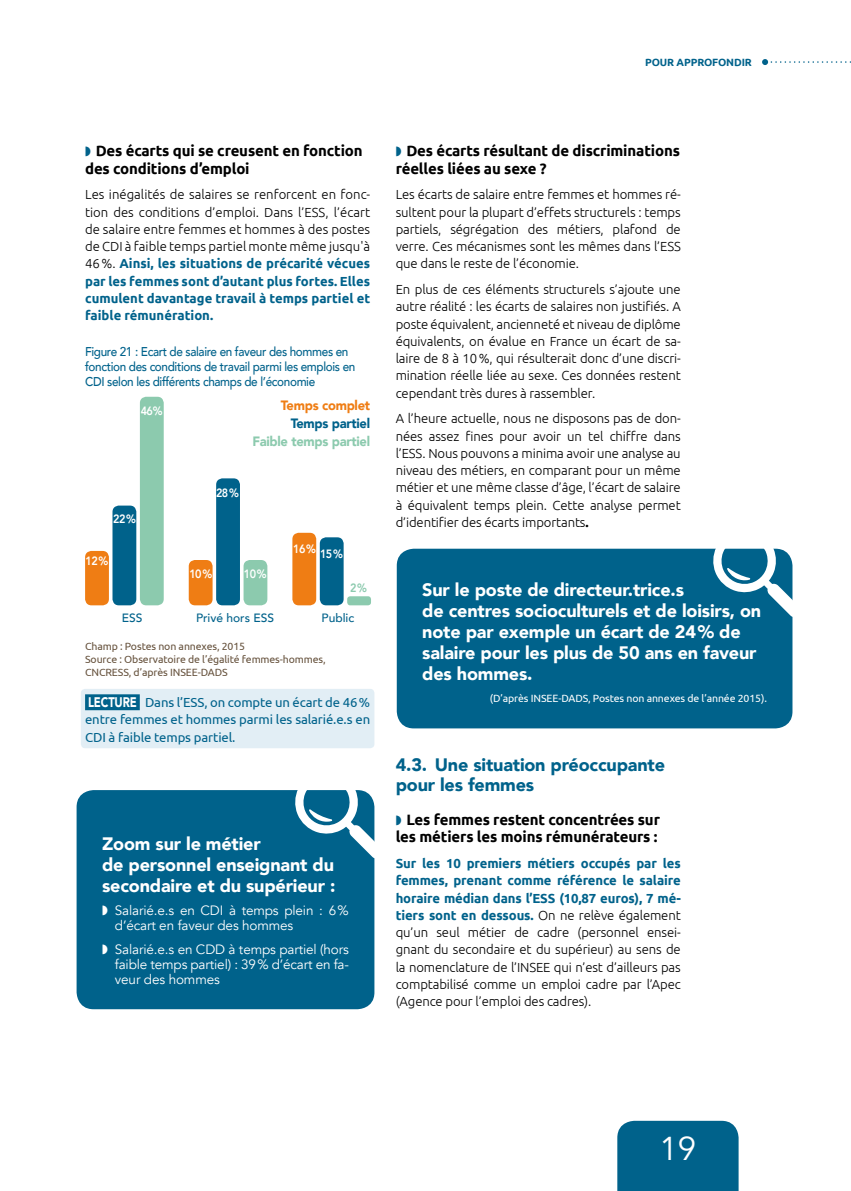
<style>
.page{position:relative;width:851px;height:1191px;background:#fff}
.page>*{position:absolute;margin:0;border:0;box-sizing:border-box;transform-origin:0 0}
.t1{font:33px "Avenir";color:#fff}
.t2{font:900 18px/21px "Avenir";letter-spacing:-.01em;color:#fff}
.t3{font:900 18px/19.5px "Avenir";letter-spacing:-.01em;color:#00628b}
.t4{font:700 15px/17.2px "Ubuntu";letter-spacing:-.01em;color:#000}
.t5{font:13.5px/15px "Avenir";letter-spacing:-.01em;color:#fff}
.t6{font:900 13.5px "Avenir";letter-spacing:-.02em;color:#8ccaae;scale:.96 1}
.t7{font:900 13.5px "Avenir";letter-spacing:-.02em;color:#ef7d14;scale:.96 1}
.t8{font:900 13.5px "Avenir";letter-spacing:-.02em;color:#00628b;scale:.96 1}
.t9{font:300 13.2px/17.2px "Ubuntu";letter-spacing:-.01em;color:#000;text-align:justify}
.t10{font:13.2px/17.2px "Ubuntu";letter-spacing:-.01em;color:#00628b;text-align:justify}
.t11{font:500 12.75px/15px "Avenir";letter-spacing:-.03em;color:#00628b;scale:.92 1}
.t12{font:800 12px "Avenir";letter-spacing:-.06em;color:#fff;scale:.9 1}
.t13{font:500 12px "Avenir";color:#00628b}
.t14{font:800 12px "Avenir";color:#8ccaae;scale:.9 1}
.t15{font:10.5px/12.8px "Ubuntu";letter-spacing:-.01em;color:#66523d}
.t16{font:10.5px "Ubuntu";letter-spacing:-.01em;color:#fff}
.t17{font:700 10.5px "Ubuntu";color:#00628b}
.s1{color:#00628b}
.s2{font-weight:700;color:#00628b}
.s3{font-family:"Avenir";font-weight:900;font-size:13.95px;color:#fff}
.s4{font-weight:700}
</style>
<div class="page">
<div style="left:617px;top:1120px;width:121px;height:71px;background:#00628b"></div>
<svg style="left:762px;top:59px;width:89px;height:6px"></svg>
<div style="left:77px;top:790px;width:297px;height:219px;background:#00628b;border-radius:17px"></div>
<svg style="left:294px;top:790px;width:81px;height:69px"></svg>
<div style="left:81px;top:689px;width:293px;height:59px;background:#e2eef5;border-radius:4px"></div>
<div style="left:85px;top:694px;width:55px;height:16px;background:#00628b"></div>
<div style="left:85px;top:551px;width:24px;height:54px;background:#ef7d14;border-radius:6px"></div>
<div style="left:189px;top:560px;width:23px;height:45px;background:#ef7d14;border-radius:6px"></div>
<div style="left:292px;top:533px;width:24px;height:72px;background:#ef7d14;border-radius:6px"></div>
<div style="left:112px;top:505px;width:24px;height:100px;background:#00628b;border-radius:6px"></div>
<div style="left:216px;top:478px;width:24px;height:127px;background:#00628b;border-radius:6px"></div>
<div style="left:320px;top:537px;width:23px;height:68px;background:#00628b;border-radius:6px"></div>
<div style="left:140px;top:397px;width:24px;height:208px;background:#8ccaae;border-radius:6px"></div>
<div style="left:243px;top:560px;width:24px;height:45px;background:#8ccaae;border-radius:6px"></div>
<div style="left:347px;top:596px;width:24px;height:9px;background:#8ccaae;border-radius:3px"></div>
<div style="left:396px;top:549px;width:396px;height:179px;background:#00628b;border-radius:17px"></div>
<svg style="left:712px;top:548px;width:81px;height:70px"></svg>
<p class="t17" style="left:645px;top:56px;width:15px">Pour</p>
<p class="t17" style="left:676px;top:56px;width:8px">approfondir</p>
<p class="t4" style="left:85px;top:142px;width:279px"><span class="s1">◗</span> Des écarts qui se creusent en fonction des conditions d’emploi</p>
<p class="t9" style="left:85px;top:186px;width:286px">Les inégalités de salaires se renforcent en fonc&shy;tion des conditions d’emploi. Dans l’ESS, l’écart de salaire entre femmes et hommes à des postes de CDI à faible temps partiel monte même jusqu'à 46%. <span class="s2">Ainsi, les situations de précarité vécues par les femmes sont d’autant plus fortes. Elles cumulent davantage travail à temps partiel et faible rémunération.</span></p>
<p class="t11" style="left:85px;top:344px;width:295px">Figure 21 : Ecart de salaire en faveur des hommes en fonction des conditions de travail parmi les emplois en<br>CDI selon les différents champs de l’économie</p>
<p class="t12" style="left:141px;top:402px;width:26px">46%</p>
<p class="t12" style="left:113px;top:509px;width:27px">22 %</p>
<p class="t12" style="left:86px;top:551px;width:27px">12 %</p>
<p class="t7" style="left:281px;top:393px;width:95px">Temps complet</p>
<p class="t8" style="left:290px;top:411px;width:84px">Temps partiel</p>
<p class="t6" style="left:252px;top:429px;width:124px">Faible temps partiel</p>
<p class="t12" style="left:216px;top:483px;width:27px">28 %</p>
<p class="t12" style="left:293px;top:541px;width:56px">16 % 15 %</p>
<p class="t12" style="left:189px;top:564px;width:27px">10 %</p>
<p class="t12" style="left:244px;top:564px;width:27px">10 %</p>
<p class="t14" style="left:350px;top:578px;width:20px">2 %</p>
<p class="t13" style="left:122px;top:607px;width:22px">ESS</p>
<p class="t13" style="left:196px;top:607px;width:80px">Privé hors ESS</p>
<p class="t13" style="left:321px;top:607px;width:34px">Public</p>
<p class="t15" style="left:85px;top:640px;width:242px">Champ : Postes non annexes, 2015<br>Source : Observatoire de l’égalité femmes-hommes,<br>CNCRESS, d’après INSEE-DADS</p>
<p class="t10" style="left:85px;top:693px;width:286px"><span class="s3">LECTURE</span> Dans l’ESS, on compte un écart de 46% entre femmes et hommes parmi les salarié.e.s en CDI à faible temps partiel.</p>
<h2 class="t2" style="left:102px;top:832px;width:235px">Zoom sur le métier<br>de personnel enseignant du secondaire et du supérieur :</h2>
<p class="t5" style="left:115px;top:903px;width:235px;text-indent:-13px">◗ Salarié.e.s en CDI à temps plein : 6% d’écart en faveur des hommes</p>
<p class="t5" style="left:115px;top:941px;width:235px;text-align:justify;text-indent:-13px">◗ Salarié.e.s en CDD à temps partiel (hors faible temps partiel) : 39% d’écart en fa&shy;veur des hommes</p>
<p class="t4" style="left:395px;top:142px;width:286px"><span class="s1">◗</span> Des écarts résultant de discriminations réelles liées au sexe ?</p>
<p class="t9" style="left:395px;top:186px;width:286px">Les écarts de salaire entre femmes et hommes ré&shy;sultent pour la plupart d’effets structurels : temps partiels, ségrégation des métiers, plafond de verre. Ces mécanismes sont les mêmes dans l’ESS que dans le reste de l’économie.</p>
<p class="t9" style="left:395px;top:280px;width:286px">En plus de ces éléments structurels s’ajoute une autre réalité : les écarts de salaires non justifiés. A poste équivalent, ancienneté et niveau de diplôme équivalents, on évalue en France un écart de sa&shy;laire de 8 à 10%, qui résulterait donc d’une discri&shy;mination réelle liée au sexe. Ces données restent cependant très dures à rassembler.</p>
<p class="t9" style="left:395px;top:410px;width:286px">A l’heure actuelle, nous ne disposons pas de don&shy;nées assez fines pour avoir un tel chiffre dans l’ESS. Nous pouvons a minima avoir une analyse au niveau des métiers, en comparant pour un même métier et une même classe d’âge, l’écart de salaire à équivalent temps plein. Cette analyse permet d’identifier des écarts importants<span class="s4">.</span></p>
<h2 class="t2" style="left:422px;top:579px;width:340px">Sur le poste de directeur.trice.s<br>de centres socioculturels et de loisirs, on note par exemple un écart de 24% de salaire pour les plus de 50 ans en faveur des hommes.</h2>
<p class="t16" style="left:489px;top:691px;width:278px">(D’après INSEE-DADS, Postes non annexes de l’année 2015).</p>
<h2 class="t3" style="left:395px;top:755px;width:271px">4.3. Une situation préoccupante pour les femmes</h2>
<p class="t4" style="left:395px;top:811px;width:266px"><span class="s1">◗</span> Les femmes restent concentrées sur les métiers les moins rémunérateurs :</p>
<p class="t9" style="left:395px;top:854px;width:286px"><span class="s2">Sur les 10 premiers métiers occupés par les femmes, prenant comme référence le salaire horaire médian dans l’ESS (10,87 euros), 7 mé&shy;tiers sont en dessous.</span> On ne relève également qu’un seul métier de cadre (personnel ensei&shy;gnant du secondaire et du supérieur) au sens de la nomenclature de l’INSEE qui n’est d’ailleurs pas comptabilisé comme un emploi cadre par l’Apec (Agence pour l’emploi des cadres).</p>
<h1 class="t1" style="left:659px;top:1129px;width:38px">19</h1>
</div>
